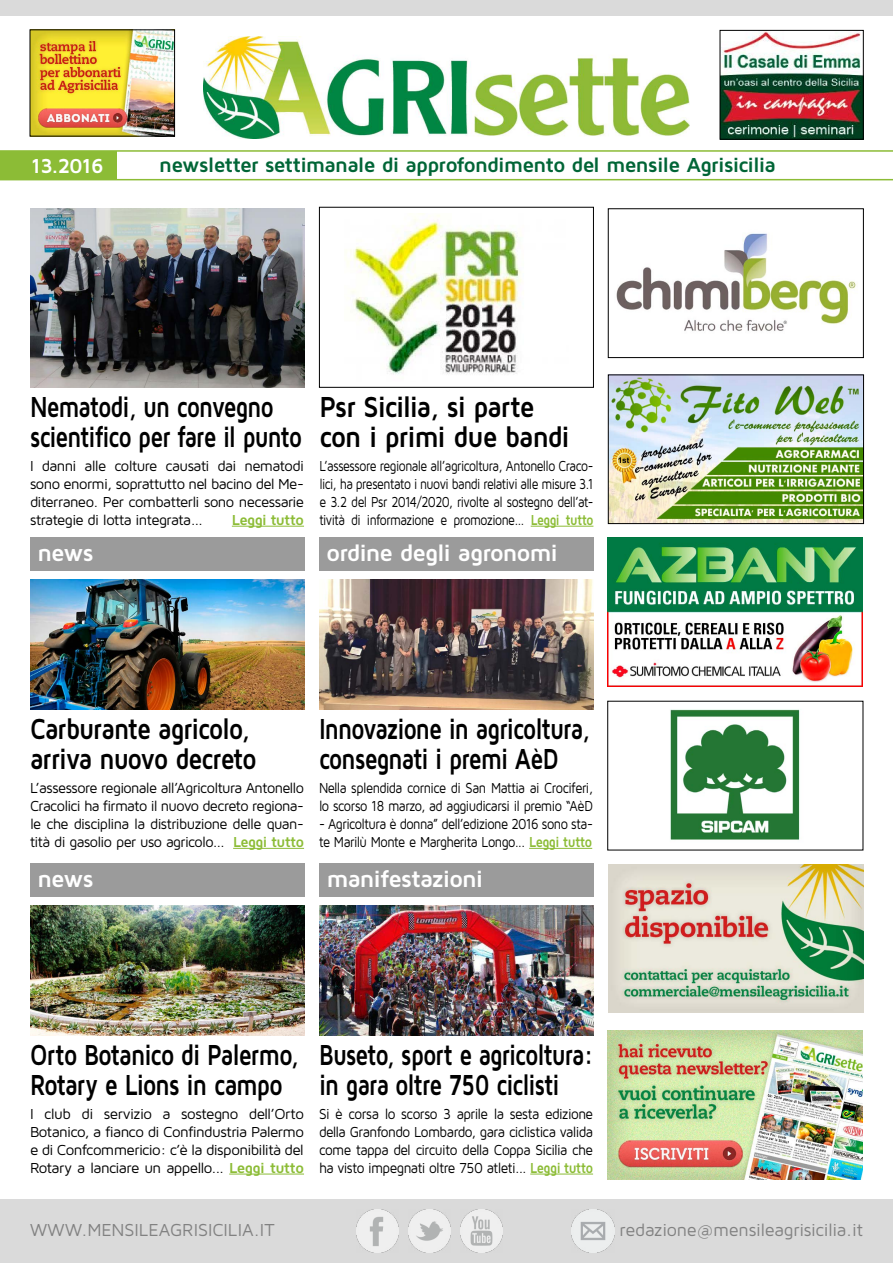
<style>
.page{position:relative;width:893px;height:1263px;background:#fff}
.page>*{position:absolute;margin:0;border:0;box-sizing:border-box;transform-origin:0 0}
.t1{font:700 30px/30px "Maven Pro";letter-spacing:-.04em;color:#000;scale:.76 1}
.t2{font:700 30px/30px "Maven Pro";letter-spacing:-.04em;color:#000;scale:.77 1}
.t3{font:700 30px/30px "Maven Pro";letter-spacing:-.04em;color:#000;scale:.78 1}
.t4{font:700 30px/30px "Maven Pro";letter-spacing:-.04em;color:#000;scale:.83 1}
.t5{font:700 30px/30px "Maven Pro";letter-spacing:-.04em;color:#000;scale:.88 1}
.t6{font:700 24px "Maven Pro";letter-spacing:-.04em;color:#fff}
.t7{font:700 21px "Maven Pro";letter-spacing:-.04em;color:#006536}
.t8{font:700 21px "Maven Pro";letter-spacing:-.045em;color:#fff}
.t9{font:18px "Maven Pro";letter-spacing:-.01em;color:#818181}
.t10{font:15px/18px "Maven Pro";letter-spacing:-.04em;color:#000;text-align:justify}
.t11{font:15px/18px "Maven Pro";letter-spacing:-.04em;color:#000;text-align:justify;scale:.82 1}
.t12{font:15px/18px "Maven Pro";letter-spacing:-.04em;color:#000;scale:.86 1}
.t13{font:15px/18px "Maven Pro";letter-spacing:-.04em;color:#000;text-align:justify;scale:.91 1}
.t14{font:700 15px "Maven Pro";letter-spacing:-.04em;color:#8cbc36}
.s1{font-weight:700;color:#8cbc36}
</style>
<div class="page">
<div style="left:0;top:1199px;width:893px;height:64px;background:#dadada"></div>
<img style="left:572px;top:1210px;width:42px;height:42px">
<img style="left:356px;top:1210px;width:43px;height:42px">
<img style="left:408px;top:1210px;width:43px;height:42px">
<img style="left:460px;top:1210px;width:43px;height:42px">
<div style="left:0;top:0;width:893px;height:15px;background:#dadada"></div>
<img style="left:204px;top:36px;width:485px;height:102px">
<hr style="left:0;top:150px;width:893px;height:2px;background:#8cbc36">
<hr style="left:0;top:179px;width:893px;height:1px;background:#8cbc36">
<div style="left:0;top:151px;width:116px;height:29px;background:#8cbc36"></div>
<hr style="left:229px;top:1174px;width:75px;height:1px;background:#8cbc36">
<img style="left:319px;top:579px;width:274px;height:131px">
<img style="left:319px;top:905px;width:274px;height:130px">
<img style="left:30px;top:579px;width:274px;height:131px">
<hr style="left:233px;top:848px;width:71px;height:1px;background:#8cbc36">
<hr style="left:530px;top:1174px;width:63px;height:1px;background:#8cbc36">
<hr style="left:531px;top:526px;width:62px;height:1px;background:#8cbc36">
<img style="left:346px;top:214px;width:176px;height:161px">
<div style="left:319px;top:207px;width:275px;height:181px;border:1px solid #000"></div>
<img style="left:30px;top:209px;width:274px;height:179px">
<img style="left:30px;top:905px;width:274px;height:130px">
<div style="left:30px;top:538px;width:274px;height:33px;background:#9b9b9b"></div>
<div style="left:30px;top:864px;width:274px;height:33px;background:#9b9b9b"></div>
<div style="left:319px;top:538px;width:274px;height:33px;background:#9b9b9b"></div>
<div style="left:319px;top:864px;width:274px;height:33px;background:#9b9b9b"></div>
<img style="left:722px;top:32px;width:139px;height:105px">
<div style="left:720px;top:30px;width:143px;height:109px;border:1px solid #000"></div>
<img style="left:608px;top:1030px;width:255px;height:149px">
<img style="left:608px;top:864px;width:255px;height:149px">
<img style="left:616px;top:233px;width:241px;height:98px">
<div style="left:608px;top:209px;width:255px;height:149px;border:1px solid #000"></div>
<img style="left:32px;top:32px;width:141px;height:102px">
<div style="left:30px;top:30px;width:145px;height:106px;border:1px solid #000"></div>
<img style="left:610px;top:377px;width:252px;height:145px">
<div style="left:608px;top:375px;width:256px;height:149px;border:1px solid #000"></div>
<img style="left:670px;top:709px;width:130px;height:131px">
<img style="left:607px;top:538px;width:256px;height:149px">
<hr style="left:232px;top:526px;width:72px;height:1px;background:#8cbc36">
<hr style="left:529px;top:848px;width:63px;height:1px;background:#8cbc36">
<h3 class="t8" style="left:31px;top:152px;width:74px">13.2016</h3>
<h3 class="t7" style="left:159px;top:152px;width:618px">newsletter settimanale di approfondimento del mensile Agrisicilia</h3>
<h1 class="t1" style="left:30px;top:390px;width:360px">Nematodi, un convegno scientifico per fare il punto</h1>
<p class="t10" style="left:30px;top:456px;width:276px">I danni alle colture causati dai nematodi sono enormi, soprattutto nel bacino del Me&shy;diterraneo. Per combatterli sono necessarie strategie di lotta integrata...</p>
<p class="t14" style="left:232px;top:510px;width:74px">Leggi tutto</p>
<h2 class="t6" style="left:38px;top:538px;width:57px">news</h2>
<h1 class="t5" style="left:319px;top:390px;width:286px">Psr Sicilia, si parte con i primi due bandi</h1>
<p class="t11" style="left:319px;top:456px;width:336px">L’assessore regionale all’agricoltura, Antonello Craco&shy;lici, ha presentato i nuovi bandi relativi alle misure 3.1 e 3.2 del Psr 2014/2020, rivolte al sostegno dell’at&shy;tività di informazione e promozione... <span class="s1">Leggi tutto</span></p>
<h2 class="t6" style="left:327px;top:538px;width:233px">ordine degli agronomi</h2>
<h1 class="t4" style="left:30px;top:712px;width:275px">Carburante agricolo, arriva nuovo decreto</h1>
<p class="t10" style="left:30px;top:778px;width:276px">L’assessore regionale all’Agricoltura Antonello Cracolici ha firmato il nuovo decreto regiona&shy;le che disciplina la distribuzione delle quan&shy;tità di gasolio per uso agricolo... <span class="s1">Leggi tutto</span></p>
<h2 class="t6" style="left:38px;top:863px;width:57px">news</h2>
<h1 class="t2" style="left:319px;top:712px;width:354px">Innovazione in agricoltura, consegnati i premi AèD</h1>
<p class="t12" style="left:319px;top:778px;width:320px">Nella splendida cornice di San Mattia ai Crociferi, lo scorso 18 marzo, ad aggiudicarsi il premio “AèD</p>
<p class="t12" style="left:319px;top:814px;width:320px">- Agricoltura è donna” dell’edizione 2016 sono sta&shy;te Marilù Monte e Margherita Longo... <span class="s1">Leggi tutto</span></p>
<h2 class="t6" style="left:327px;top:863px;width:158px">manifestazioni</h2>
<h1 class="t3" style="left:30px;top:1038px;width:346px">Orto Botanico di Palermo,<br>Rotary e Lions in campo</h1>
<p class="t10" style="left:30px;top:1104px;width:276px">I club di servizio a sostegno dell’Orto Botanico, a fianco di Confindustria Palermo e di Confcommericio: c’è la disponibilità del Rotary a lanciare un appello... <span class="s1">Leggi tutto</span></p>
<h1 class="t1" style="left:319px;top:1038px;width:362px">Buseto, sport e agricoltura: in gara oltre 750 ciclisti</h1>
<p class="t13" style="left:319px;top:1104px;width:303px">Si è corsa lo scorso 3 aprile la sesta edizione della Granfondo Lombardo, gara ciclistica valida come tappa del circuito della Coppa Sicilia che ha visto impegnati oltre 750 atleti... <span class="s1">Leggi tutto</span></p>
<p class="t9" style="left:30px;top:1218px;width:246px">WWW.MENSILEAGRISICILIA.IT</p>
<p class="t9" style="left:619px;top:1218px;width:245px">redazione@mensileagrisicilia.it</p>
</div>
